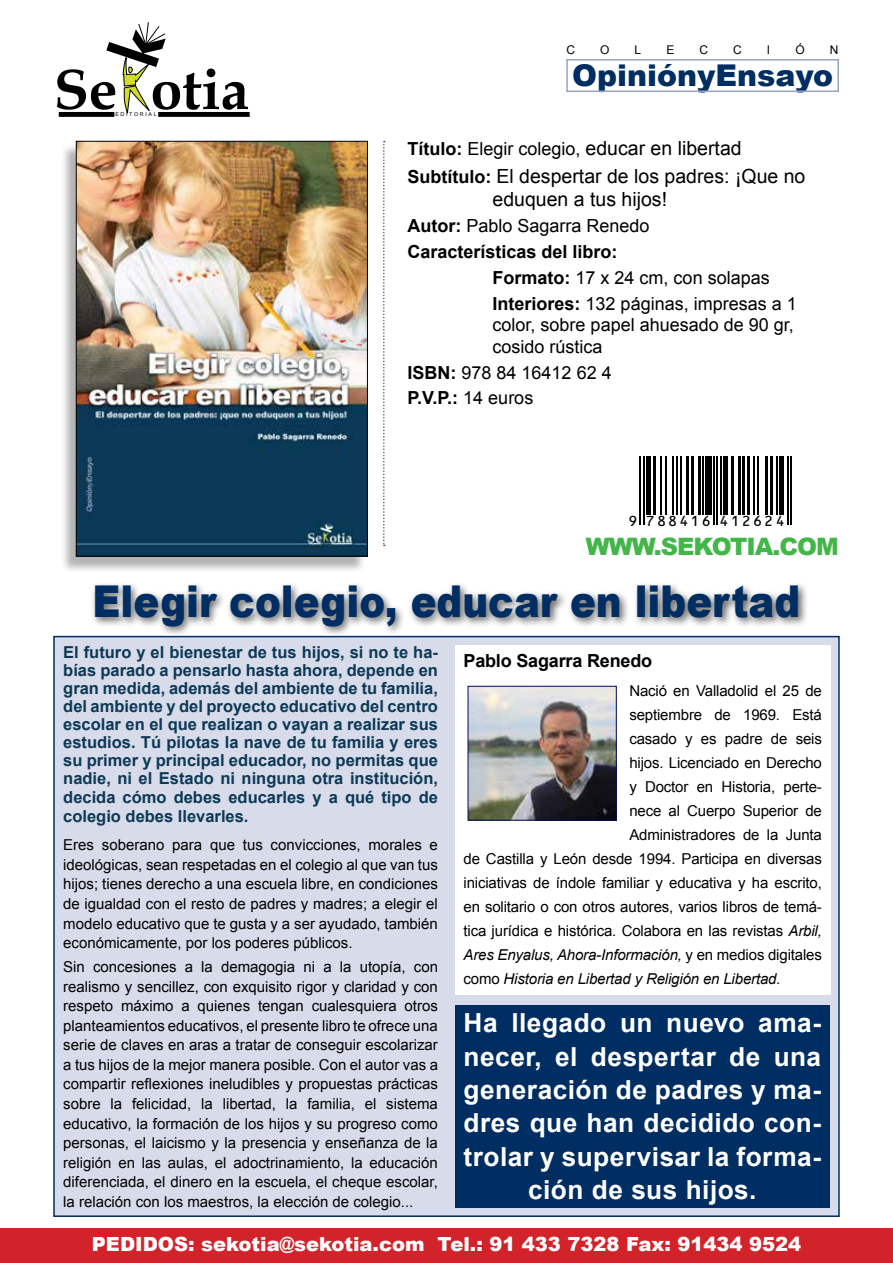
<style>
.page{position:relative;width:893px;height:1263px;background:#fff}
.page>*{position:absolute;margin:0;border:0;box-sizing:border-box;transform-origin:0 0}
.t1{font:900 43.8px "Arial";color:#002d62;scale:.88 1}
.t2{font:900 30px "Arial";color:#002d62}
.t3{font:700 26.25px/33.3px "Arial";letter-spacing:.02em;color:#fff;text-align:center}
.t4{font:900 24px "Arial";letter-spacing:-.04em;color:#43b649}
.t5{font:19.5px/27.6px "Arial";color:#000}
.t6{font:900 19.5px "Arial";color:#fff}
.t7{font:18px/21.6px "Arial";color:#000}
.t8{font:700 18px "Arial";color:#000}
.t9{font:700 16.5px/18.1px "Arial";color:#0b3956;text-align:justify}
.t10{font:16.05px "OCRB10 Pitch BT";letter-spacing:.09em;color:#000}
.t11{font:15px/19.6px "Arial";letter-spacing:-.01em;color:#000;text-align:justify}
.t12{font:italic 15px "Arial";letter-spacing:-.01em;color:#000}
.t13{font:12px "Arial";color:#000}
.t14{font:5.25px "Arial";letter-spacing:.32em;color:#000}
.s1{font-weight:700;font-size:18px}
.s2{font-size:18px}
.s3{font-weight:700}
.s4{font-style:italic}
.s5{font-style:normal}
</style>
<div class="page">
<div style="left:54px;top:637px;width:785px;height:579px;background:#d8dbe9"></div>
<div style="left:60px;top:143px;width:306px;height:430px;background:#000;opacity:.3"></div>
<img style="left:78px;top:143px;width:288px;height:412px">
<div style="left:76px;top:141px;width:292px;height:416px;border:1px solid #000"></div>
<div style="left:0;top:1229px;width:893px;height:34px;background:#d2232a"></div>
<div style="left:455px;top:646px;width:375px;height:349px;background:#fff"></div>
<div style="left:91px;top:581px;width:718px;height:56px;background:#000;opacity:.6"></div>
<svg style="left:383px;top:141px;width:2px;height:405px"></svg>
<hr style="left:640px;top:456px;width:1px;height:68px;background:#000">
<hr style="left:643px;top:456px;width:1px;height:68px;background:#000">
<div style="left:646px;top:456px;width:5px;height:58px;background:#000"></div>
<hr style="left:653px;top:456px;width:3px;height:58px;background:#000">
<hr style="left:661px;top:456px;width:1px;height:58px;background:#000">
<hr style="left:666px;top:456px;width:1px;height:58px;background:#000">
<hr style="left:672px;top:456px;width:1px;height:58px;background:#000">
<hr style="left:677px;top:456px;width:1px;height:58px;background:#000">
<hr style="left:680px;top:456px;width:1px;height:58px;background:#000">
<hr style="left:686px;top:456px;width:3px;height:58px;background:#000">
<hr style="left:691px;top:456px;width:3px;height:58px;background:#000">
<hr style="left:698px;top:456px;width:2px;height:58px;background:#000">
<hr style="left:702px;top:456px;width:2px;height:58px;background:#000">
<div style="left:706px;top:456px;width:6px;height:58px;background:#000"></div>
<hr style="left:714px;top:456px;width:1px;height:68px;background:#000">
<hr style="left:717px;top:456px;width:1px;height:68px;background:#000">
<hr style="left:720px;top:456px;width:1px;height:58px;background:#000">
<div style="left:723px;top:456px;width:5px;height:58px;background:#000"></div>
<hr style="left:731px;top:456px;width:3px;height:58px;background:#000">
<hr style="left:738px;top:456px;width:2px;height:58px;background:#000">
<hr style="left:742px;top:456px;width:3px;height:58px;background:#000">
<hr style="left:747px;top:456px;width:3px;height:58px;background:#000">
<hr style="left:754px;top:456px;width:1px;height:58px;background:#000">
<hr style="left:757px;top:456px;width:1px;height:58px;background:#000">
<hr style="left:765px;top:456px;width:3px;height:58px;background:#000">
<hr style="left:770px;top:456px;width:3px;height:58px;background:#000">
<hr style="left:776px;top:456px;width:1px;height:58px;background:#000">
<div style="left:779px;top:456px;width:5px;height:58px;background:#000"></div>
<hr style="left:787px;top:456px;width:2px;height:68px;background:#000">
<hr style="left:791px;top:456px;width:1px;height:68px;background:#000">
<div style="left:566px;top:59px;width:273px;height:33px;border:2px solid #97a3c3"></div>
<div style="left:59px;top:112px;width:55px;height:5px;background:#1f1f1f"></div>
<div style="left:158px;top:112px;width:92px;height:5px;background:#000"></div>
<div style="left:455px;top:1005px;width:375px;height:202px;background:#002d62"></div>
<img style="left:470px;top:688px;width:145px;height:130px">
<div style="left:468px;top:686px;width:149px;height:134px;border:1px solid #020e57"></div>
<svg style="left:57px;top:22px;width:191px;height:94px"></svg>
<p class="t13" style="left:566px;top:42px;width:10px">C</p>
<p class="t13" style="left:600px;top:42px;width:11px">O</p>
<p class="t13" style="left:635px;top:42px;width:8px">L</p>
<p class="t13" style="left:666px;top:42px;width:10px">E</p>
<p class="t13" style="left:699px;top:42px;width:10px">C</p>
<p class="t13" style="left:733px;top:42px;width:10px">C</p>
<p class="t13" style="left:767px;top:42px;width:5px">I</p>
<p class="t13" style="left:795px;top:42px;width:11px">Ó</p>
<p class="t13" style="left:830px;top:42px;width:10px">N</p>
<p class="t14" style="left:115px;top:111px;width:43px">EDITORIAL</p>
<h2 class="t2" style="left:572px;top:54px;width:263px">OpiniónyEnsayo</h2>
<h3 class="t5" style="left:408px;top:134px;width:399px"><span class="s1">Título:</span> <span class="s2">Elegir colegio,</span> educar en libertad<br><span class="s1">Subtítulo:</span> El despertar de los padres: ¡Que no</h3>
<h3 class="t5" style="left:493px;top:185px;width:176px">eduquen a tus hijos!</h3>
<p class="t7" style="left:408px;top:215px;width:244px"><span class="s3">Autor:</span> Pablo Sagarra Renedo</p>
<p class="t8" style="left:408px;top:239px;width:212px">Características del libro:</p>
<p class="t7" style="left:493px;top:266px;width:279px"><span class="s3">Formato:</span> 17 x 24 cm, con solapas</p>
<p class="t7" style="left:493px;top:292px;width:306px"><span class="s3">Interiores:</span> 132 páginas, impresas a 1</p>
<p class="t7" style="left:493px;top:314px;width:303px">color, sobre papel ahuesado de 90 gr, cosido rústica</p>
<p class="t7" style="left:408px;top:359px;width:206px;line-height:25.8px"><span class="s3">ISBN:</span> 978 84 16412 62 4<br><span class="s3">P.V.P.:</span> 14 euros</p>
<p class="t10" style="left:628px;top:511px;width:159px">9 788416 412624</p>
<h3 class="t4" style="left:586px;top:529px;width:255px">WWW.SEKOTIA.COM</h3>
<h1 class="t1" style="left:93px;top:569px;width:806px">Elegir colegio, educar en libertad</h1>
<p class="t9" style="left:63px;top:643px;width:376px">El futuro y el bienestar de tus hijos, si no te ha&shy;bías parado a pensarlo hasta ahora, depende en gran medida, además del ambiente de tu familia, del ambiente y del proyecto educativo del centro escolar en el que realizan o vayan a realizar sus estudios. Tú pilotas la nave de tu familia y eres su primer y principal educador, no permitas que nadie, ni el Estado ni ninguna otra institución, decida cómo debes educarles y a qué tipo de</p>
<p class="t9" style="left:63px;top:807px;width:187px">colegio debes llevarles.</p>
<p class="t11" style="left:63px;top:835px;width:376px">Eres soberano para que tus convicciones, morales e ideológicas, sean respetadas en el colegio al que van tus hijos; tienes derecho a una escuela libre, en condiciones de igualdad con el resto de padres y madres; a elegir el modelo educativo que te gusta y a ser ayudado, también económicamente, por los poderes públicos.</p>
<p class="t11" style="left:63px;top:957px;width:376px">Sin concesiones a la demagogia ni a la utopía, con realismo y sencillez, con exquisito rigor y claridad y con respeto máximo a quienes tengan cualesquiera otros planteamientos educativos, el presente libro te ofrece una serie de claves en aras a tratar de conseguir escolarizar a tus hijos de la mejor manera posible. Con el autor vas a compartir reflexiones ineludibles y propuestas prácticas sobre la felicidad, la libertad, la familia, el sistema educativo, la formación de los hijos y su progreso como personas, el laicismo y la presencia y enseñanza de la religión en las aulas, el adoctrinamiento, la educación diferenciada, el dinero en la escuela, el cheque escolar, la relación con los maestros, la elección de colegio...</p>
<p class="t8" style="left:463px;top:648px;width:190px">Pablo Sagarra Renedo</p>
<p class="t11" style="left:629px;top:680px;width:194px">Nació en Valladolid el 25 de</p>
<p class="t11" style="left:629px;top:704px;width:194px">septiembre de 1969. Está</p>
<p class="t11" style="left:629px;top:728px;width:194px">casado y es padre de seis</p>
<p class="t11" style="left:629px;top:752px;width:194px">hijos. Licenciado en Derecho</p>
<p class="t11" style="left:629px;top:776px;width:194px">y Doctor en Historia, perte-</p>
<p class="t11" style="left:629px;top:800px;width:194px">nece al Cuerpo Superior de</p>
<p class="t11" style="left:629px;top:824px;width:194px">Administradores de la Junta</p>
<p class="t11" style="left:463px;top:848px;width:360px">de Castilla y León desde 1994. Participa en diversas</p>
<p class="t11" style="left:463px;top:872px;width:360px">iniciativas de índole familiar y educativa y ha escrito,</p>
<p class="t11" style="left:463px;top:896px;width:360px">en solitario o con otros autores, varios libros de temá-</p>
<p class="t11" style="left:463px;top:920px;width:360px">tica jurídica e histórica. Colabora en las revistas <span class="s4">Arbil,</span></p>
<p class="t12" style="left:463px;top:945px;width:360px">Ares Enyalus, Ahora-Información, <span class="s5">y en medios digitales</span></p>
<p class="t12" style="left:463px;top:969px;width:319px"><span class="s5">como</span> Historia en Libertad y Religión en Libertad.</p>
<h3 class="t3" style="left:463px;top:1007px;width:359px">Ha llegado un nuevo ama&shy;necer, el despertar de una generación de padres y ma&shy;dres que han decidido con&shy;trolar y supervisar la forma&shy;ción de sus hijos.</h3>
<h3 class="t6" style="left:92px;top:1230px;width:711px">PEDIDOS: sekotia@sekotia.com Tel.: 91 433 7328 Fax: 91434 9524</h3>
</div>
